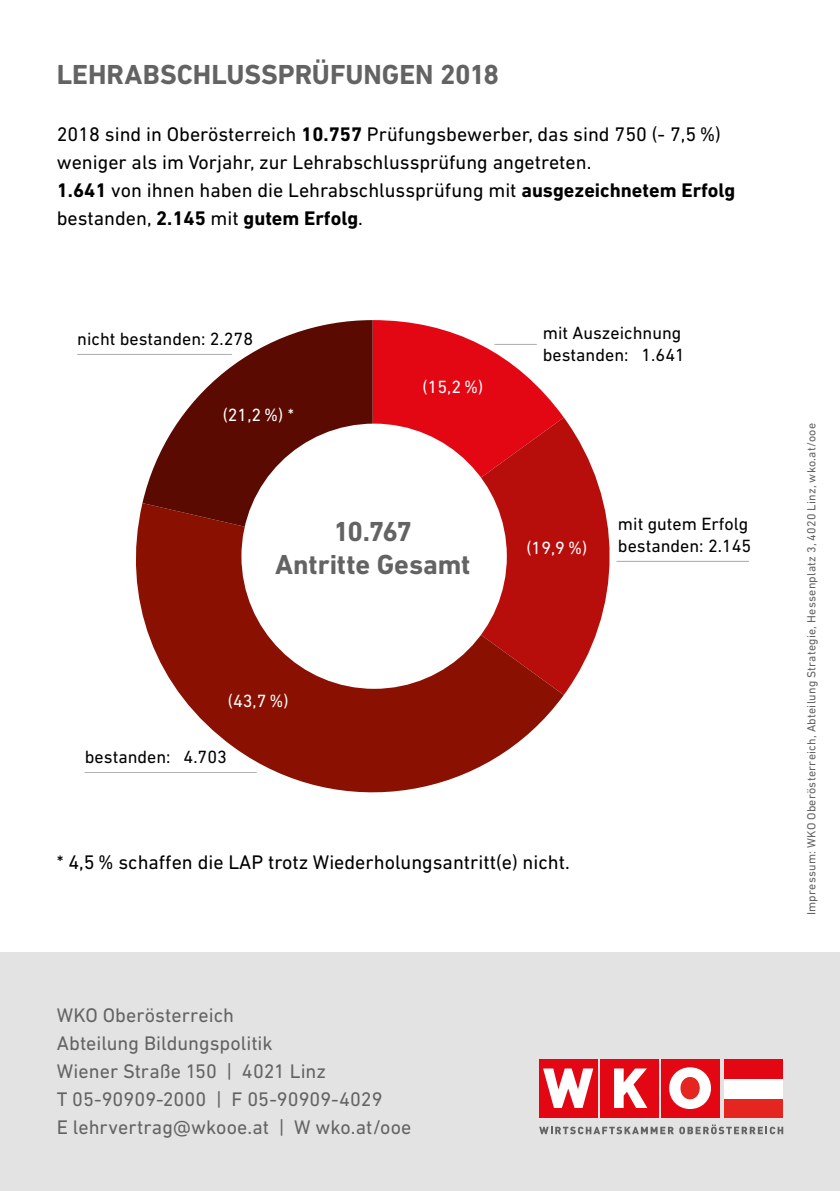
<style>
.page{position:relative;width:840px;height:1191px;background:#fff}
.page>*{position:absolute;margin:0;border:0;box-sizing:border-box;transform-origin:0 0}
.t1{font:700 28px/33.6px "DIN Next LT Pro";color:#646363;text-align:center}
.t2{font:20px/28px "DIN Next LT Pro";color:#000}
.t3{font:20px/28px "DIN Next LT Pro";color:#646363}
.t4{font:18px/21.6px "DIN Next LT Pro";color:#000}
.t5{font:18px "DIN Next LT Pro";color:#fff}
.t6{font:12px "DIN Next LT Pro";letter-spacing:.02em;color:#646363}
.s1{font-weight:700}
</style>
<div class="page">
<div style="left:0;top:952px;width:839px;height:239px;background:#e3e3e3"></div>
<svg style="left:539px;top:1126px;width:134px;height:8px"></svg>
<svg style="left:679px;top:1124px;width:103px;height:10px"></svg>
<div style="left:660px;top:1059px;width:58px;height:58px;background:#e30613"></div>
<div style="left:599px;top:1059px;width:58px;height:58px;background:#e30613"></div>
<svg style="left:614px;top:1068px;width:33px;height:40px"></svg>
<div style="left:539px;top:1059px;width:58px;height:58px;background:#e30613"></div>
<svg style="left:543px;top:1068px;width:50px;height:40px"></svg>
<svg style="left:669px;top:1067px;width:41px;height:42px"></svg>
<div style="left:680px;top:1077px;width:19px;height:22px;background:#e52620;border-radius:50%"></div>
<div style="left:724px;top:1059px;width:58px;height:20px;background:#e30613"></div>
<div style="left:724px;top:1098px;width:58px;height:19px;background:#e52620"></div>
<div style="left:724px;top:1079px;width:58px;height:19px;background:#fff"></div>
<svg style="left:372px;top:320px;width:191px;height:97px;fill:#e30613"></svg>
<svg style="left:372px;top:417px;width:252px;height:278px"></svg>
<svg style="left:135px;top:503px;width:428px;height:290px;fill:#8a1002"></svg>
<svg style="left:142px;top:320px;width:230px;height:236px;fill:#5a0a00"></svg>
<hr style="left:494px;top:344px;width:42px;height:1px;background:#b3b2b2">
<hr style="left:77px;top:354px;width:155px;height:1px;background:#b3b2b2">
<hr style="left:616px;top:561px;width:132px;height:1px;background:#b3b2b2">
<hr style="left:85px;top:772px;width:171px;height:1px;background:#b3b2b2">
<div style="left:241px;top:423px;width:265px;height:266px;background:#fff;border-radius:50%"></div>
<h1 class="t1" style="left:57px;top:57px;width:443px">LEHRABSCHLUSSPRÜFUNGEN 2018</h1>
<p class="t2" style="left:57px;top:120px;width:679px">2018 sind in Oberösterreich <span class="s1">10.757</span> Prüfungsbewerber, das sind 750 (- 7,5 %) weniger als im Vorjahr, zur Lehrabschlussprüfung angetreten.<br><span class="s1">1.641</span> von ihnen haben die Lehrabschlussprüfung mit <span class="s1">ausgezeichnetem Erfolg </span>bestanden, <span class="s1">2.145</span> mit <span class="s1">gutem Erfolg</span>.</p>
<p class="t4" style="left:77px;top:328px;width:177px">nicht bestanden: 2.278</p>
<p class="t5" style="left:222px;top:404px;width:73px">(21,2 %) *</p>
<p class="t5" style="left:422px;top:376px;width:62px">(15,2 %)</p>
<h1 class="t1" style="left:275px;top:514px;width:197px">10.767<br>Antritte Gesamt</h1>
<p class="t4" style="left:542px;top:322px;width:143px">mit Auszeichnung bestanden: 1.641</p>
<p class="t5" style="left:526px;top:538px;width:62px">(19,9 %)</p>
<p class="t4" style="left:617px;top:513px;width:135px">mit gutem Erfolg bestanden: 2.145</p>
<p class="t5" style="left:228px;top:690px;width:62px">(43,7 %)</p>
<p class="t4" style="left:85px;top:746px;width:143px">bestanden: 4.703</p>
<p class="t2" style="left:57px;top:848px;width:514px">* 4,5 % schaffen die LAP trotz Wiederholungsantritt(e) nicht.</p>
<p class="t3" style="left:57px;top:1001px;width:356px">WKO Oberösterreich<br>Abteilung Bildungspolitik<br>Wiener Straße 150 | 4021 Linz<br>T 05-90909-2000 | F 05-90909-4029<br>E lehrvertrag@wkooe.at | W wko.at/ooe</p>
<p class="t6" style="left:804px;top:915px;width:494px;rotate:-90deg">Impressum: WKO Oberösterreich, Abteilung Strategie, Hessenplatz 3, 4020 Linz, wko.at/ooe</p>
</div>
